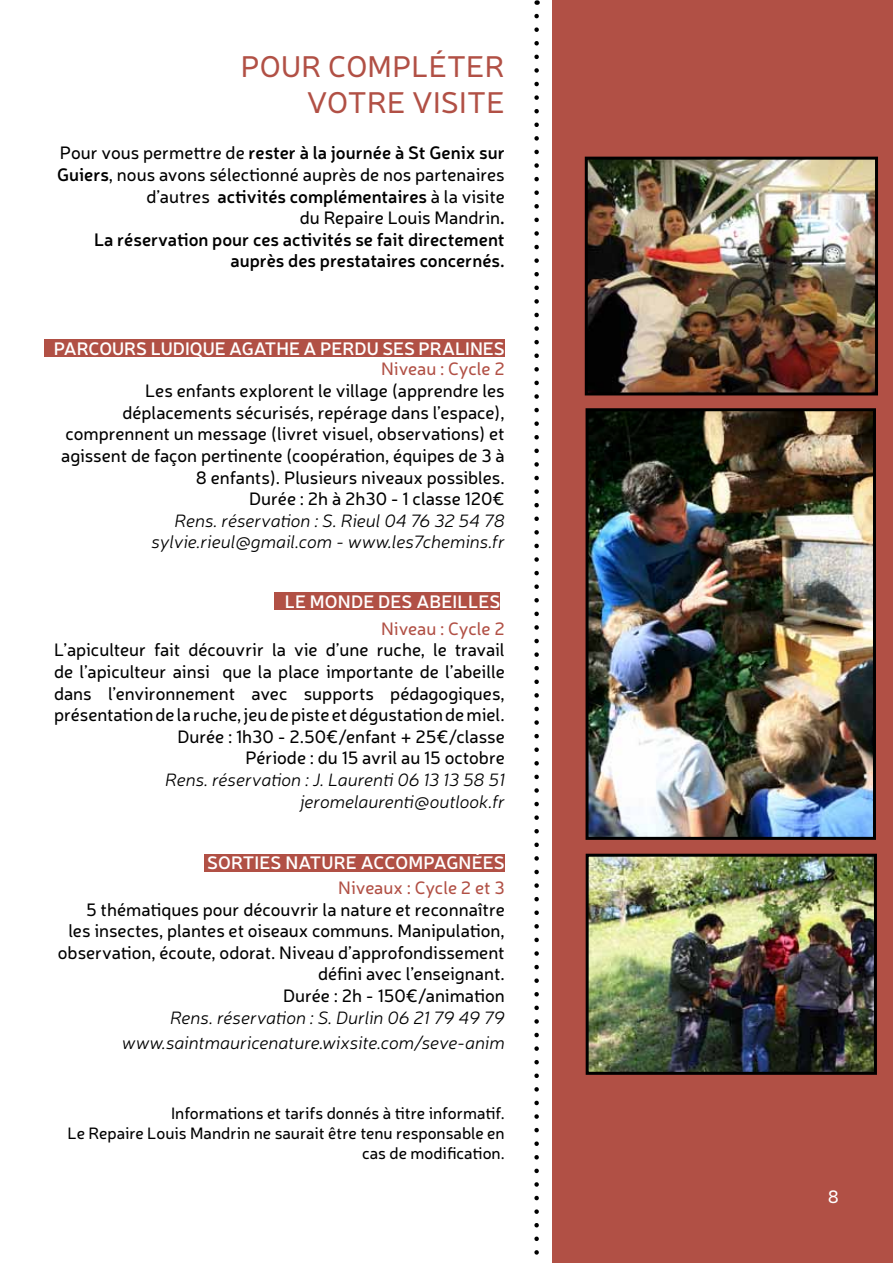
<style>
.page{position:relative;width:893px;height:1263px;background:#fff}
.page>*{position:absolute;margin:0;border:0;box-sizing:border-box;transform-origin:0 0}
.t1{font:30px/36px "Neris";letter-spacing:.01em;color:#b15045}
.t2{font:18px/21.6px "Neris";color:#000;text-align:right}
.t3{font:600 18px/21.6px "Neris";color:#000;text-align:right}
.t4{font:italic 300 18px/21.6px "Neris";color:#000;text-align:right}
.t5{font:600 18px "Neris";color:#fff}
.t6{font:18px "Neris";color:#b15045}
.t7{font:18px "Neris";color:#fff}
.t8{font:16.5px/19.8px "Neris";color:#000;text-align:right}
.s1{font-weight:400}
</style>
<div class="page">
<div style="left:204px;top:854px;width:301px;height:17px;background:#b15045"></div>
<div style="left:274px;top:592px;width:226px;height:18px;background:#b15045"></div>
<div style="left:44px;top:340px;width:461px;height:17px;background:#b15045"></div>
<div style="left:553px;top:0;width:340px;height:1263px;background:#b15045"></div>
<svg style="left:534px;top:16px;width:5px;height:1239px"></svg>
<img style="left:589px;top:161px;width:285px;height:230px">
<div style="left:585px;top:157px;width:293px;height:238px;border:3px solid #000"></div>
<img style="left:589px;top:412px;width:283px;height:424px">
<div style="left:585px;top:408px;width:291px;height:432px;border:3px solid #000"></div>
<img style="left:590px;top:858px;width:283px;height:213px">
<div style="left:586px;top:854px;width:291px;height:221px;border:3px solid #000"></div>
<h1 class="t1" style="left:241px;top:47px;width:20px">Pou</h1>
<h1 class="t1" style="left:302px;top:47px;width:204px">r com pléter votre visite</h1>
<p class="t3" style="left:57px;top:141px;width:449px"><span class="s1">Pour vous permettre de</span> rester à la journée à St Genix sur Guiers<span class="s1">, nous avons sélectionné auprès de nos partenaires d’autres</span> activités complémentaires <span class="s1">à la visite<br>du Repaire Louis Mandrin</span>.<br>La réservation pour ces activités se fait directement auprès des prestataires concernés.</p>
<p class="t5" style="left:54px;top:336px;width:450px">Parcours ludique Agathe a perdu ses pralines</p>
<p class="t6" style="left:381px;top:357px;width:125px">Niveau : Cycle 2</p>
<p class="t2" style="left:61px;top:379px;width:445px">Les enfants explorent le village (apprendre les déplacements sécurisés, repérage dans l’espace), comprennent un message (livret visuel, observations) et agissent de façon pertinente (coopération, équipes de 3 à 8 enfants). Plusieurs niveaux possibles.<br>Durée : 2h à 2h30 - 1 classe 120€</p>
<p class="t4" style="left:152px;top:509px;width:355px">Rens. réservation : S. Rieul 04 76 32 54 78 sylvie.rieul@gmail.com - www.les7chemins.fr</p>
<p class="t5" style="left:285px;top:589px;width:215px">Le Monde des Abeilles</p>
<p class="t6" style="left:381px;top:616px;width:125px">Niveau : Cycle 2</p>
<p class="t2" style="left:54px;top:638px;width:452px">L’apiculteur fait découvrir la vie d’une ruche, le travail de l’apiculteur ainsi que la place importante de l’abeille dans l’environnement avec supports pédagogiques, présentation de la ruche, jeu de piste et dégustation de miel.<br>Durée : 1h30 - 2.50€/enfant + 25€/classe<br>Période : du 15 avril au 15 octobre</p>
<p class="t4" style="left:165px;top:768px;width:341px">Rens. réservation : J. Laurenti 06 13 13 58 51 jeromelaurenti@outlook.fr</p>
<p class="t5" style="left:207px;top:850px;width:297px">Sorties nature accompagnées</p>
<p class="t6" style="left:338px;top:876px;width:168px">Niveaux : Cycle 2 et 3</p>
<p class="t2" style="left:58px;top:898px;width:448px">5 thématiques pour découvrir la nature et reconnaître<br>les insectes, plantes et oiseaux communs. Manipulation, observation, écoute, odorat. Niveau d’approfondissement défini avec l’enseignant.<br>Durée : 2h - 150€/animation</p>
<p class="t4" style="left:122px;top:1004px;width:384px;line-height:25.2px">Rens. réservation : S. Durlin 06 21 79 49 79 www.saintmauricenature.wixsite.com/seve-anim</p>
<p class="t8" style="left:68px;top:1102px;width:439px">I nformations et tarifs donnés à titre informatif.<br>Le Repaire Louis Mandrin ne saurait être tenu responsable en cas de modification.</p>
<p class="t7" style="left:828px;top:1185px;width:13px">8</p>
</div>
